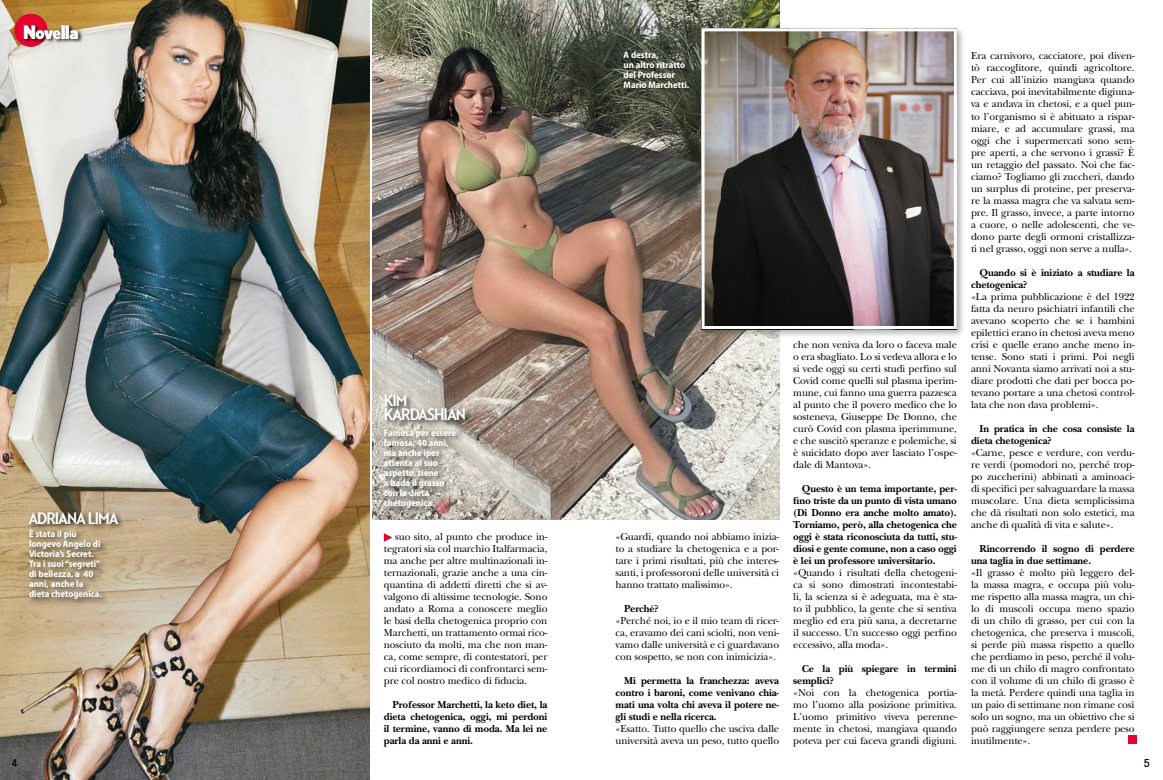
<style>
.page{position:relative;width:1163px;height:780px;background:#fff}
.page>*{position:absolute;margin:0;border:0;box-sizing:border-box;transform-origin:0 0}
.t1{font:900 18.7px "Nobel";letter-spacing:-.05em;color:#fff;scale:.86 1}
.t2{font:700 17.1px/13.7px "Neutraface 2 Condensed";letter-spacing:-.05em;color:#fff;scale:1.18 1}
.t3{font:500 condensed 11px "Avant Garde";color:#000}
.t4{font:10.5px/12px "New Baskerville";letter-spacing:-.01em;color:#000;text-align:justify}
.t5{font:700 10.5px/12px "New Baskerville";letter-spacing:-.01em;color:#000}
.t6{font:700 semi-condensed 9.5px/10px "Myriad Pro";color:#fff}
</style>
<div class="page">
<img style="left:0;top:0;width:369px;height:780px">
<img style="left:372px;top:0;width:407px;height:519px">
<div style="left:698px;top:25px;width:267px;height:313px;background:#000;opacity:.3"></div>
<img style="left:705px;top:32px;width:247px;height:293px">
<div style="left:701px;top:28px;width:255px;height:301px;border:3px solid #fff"></div>
<div style="left:621px;top:49px;width:76px;height:48px;background:#000;opacity:.75"></div>
<div style="left:382px;top:391px;width:90px;height:37px;background:#000;opacity:.75"></div>
<div style="left:26px;top:509px;width:99px;height:22px;background:#000;opacity:.75"></div>
<div style="left:381px;top:426px;width:83px;height:90px;background:#000;opacity:.75"></div>
<div style="left:26px;top:526px;width:84px;height:81px;background:#000;opacity:.75"></div>
<svg style="left:384px;top:533px;width:8px;height:8px"></svg>
<div style="left:1127px;top:735px;width:9px;height:8px;background:#e4032e"></div>
<div style="left:14px;top:14px;width:33px;height:33px;background:#e4032e;border-radius:50%"></div>
<div style="left:22px;top:23px;width:61px;height:20px;background:#000;opacity:.75"></div>
<h1 class="t1" style="left:23px;top:20px;width:66px">Novella</h1>
<h2 class="t2" style="left:28px;top:511px;width:78px">ADRIANA LIMA</h2>
<p class="t6" style="left:29px;top:528px;width:74px">È stata il più longevo Angelo di<br>Victoria’s Secret.<br>Tra i suoi “segreti” di bellezza, a 40 anni, anche la dieta chetogenica.</p>
<h2 class="t2" style="left:384px;top:394px;width:71px">KIM<br>KARDASHIAN</h2>
<p class="t6" style="left:384px;top:427px;width:74px">Famosa per essere famosa, 40 anni, ma anche iper attenta al suo aspetto, tiene<br>a bada il grasso con la dieta chetogenica.</p>
<p class="t4" style="left:384px;top:530px;width:165px;text-indent:11px">suo sito, al punto che produce in&shy;tegratori sia col marchio Italfarmacia, ma anche per altre multinazionali in&shy;ternazionali, grazie anche a una cin&shy;quantina di addetti diretti che si av&shy;valgono di altissime tecnologie. Sono andato a Roma a conoscere meglio le basi della chetogenica proprio con Marchetti, un trattamento ormai rico&shy;nosciuto da molti, ma che non man&shy;ca, come sempre, di contestatori, per cui ricordiamoci di confrontarci sem&shy;pre col nostro medico di fiducia.</p>
<p class="t5" style="left:384px;top:698px;width:165px;text-align:justify;text-indent:8px">Professor Marchetti, la keto diet, la dieta chetogenica, oggi, mi perdoni il termine, vanno di moda. Ma lei ne parla da anni e anni.</p>
<p class="t6" style="left:623px;top:50px;width:67px">A destra,<br>un altro ritratto del Professor<br>Mario Marchetti.</p>
<p class="t4" style="left:615px;top:530px;width:165px">«Guardi, quando noi abbiamo inizia&shy;to a studiare la chetogenica e a por&shy;tare i primi risultati, più che interes&shy;santi, i professoroni delle università ci hanno trattato malissimo».</p>
<p class="t5" style="left:624px;top:602px;width:36px">Perché?</p>
<p class="t4" style="left:615px;top:614px;width:165px">«Perché noi, io e il mio team di ricer&shy;ca, eravamo dei cani sciolti, non veni&shy;vamo dalle università e ci guardavano con sospetto, se non con inimicizia».</p>
<p class="t5" style="left:615px;top:674px;width:165px;text-align:justify;text-indent:8px">Mi permetta la franchezza: aveva contro i baroni, come venivano chia&shy;mati una volta chi aveva il potere ne&shy;gli studi e nella ricerca.</p>
<p class="t4" style="left:615px;top:722px;width:165px">«Esatto. Tutto quello che usciva dalle università aveva un peso, tutto quello</p>
<p class="t4" style="left:793px;top:338px;width:165px">che non veniva da loro o faceva male o era sbagliato. Lo si vedeva allora e lo si vede oggi su certi studi perfino sul Covid come quelli sul plasma iperim&shy;mune, cui fanno una guerra pazzesca al punto che il povero medico che lo sosteneva, Giuseppe De Donno, che curò Covid con plasma iperimmune, e che suscitò speranze e polemiche, si è suicidato dopo aver lasciato l’ospe&shy;dale di Mantova».</p>
<p class="t5" style="left:793px;top:482px;width:165px;text-align:justify;text-indent:8px">Questo è un tema importante, per&shy;fino triste da un punto di vista umano (Di Donno era anche molto amato).<br>Torniamo, però, alla chetogenica che oggi è stata riconosciuta da tutti, stu&shy;diosi e gente comune, non a caso oggi è lei un professore universitario.</p>
<p class="t4" style="left:793px;top:566px;width:165px">«Quando i risultati della chetogeni&shy;ca si sono dimostrati incontestabi&shy;li, la scienza si è adeguata, ma è sta&shy;to il pubblico, la gente che si sentiva meglio ed era più sana, a decretarne il successo. Un successo oggi perfino eccessivo, alla moda».</p>
<p class="t5" style="left:793px;top:662px;width:165px;text-indent:8px">Ce la più spiegare in termini semplici?</p>
<p class="t4" style="left:793px;top:686px;width:165px">«Noi con la chetogenica portia&shy;mo l’uomo alla posizione primitiva.<br>L’uomo primitivo viveva perenne&shy;mente in chetosi, mangiava quando poteva per cui faceva grandi digiuni.</p>
<p class="t4" style="left:970px;top:50px;width:165px">Era carnivoro, cacciatore, poi diven&shy;tò raccoglitore, quindi agricoltore.<br>Per cui all’inizio mangiava quando cacciava, poi inevitabilmente digiuna&shy;va e andava in chetosi, e a quel pun&shy;to l’organismo si è abituato a rispar&shy;miare, e ad accumulare grassi, ma oggi che i supermercati sono sem&shy;pre aperti, a che servono i grassi? È un retaggio del passato. Noi che fac&shy;ciamo? Togliamo gli zuccheri, dando un surplus di proteine, per preserva&shy;re la massa magra che va salvata sem&shy;pre. Il grasso, invece, a parte intorno a cuore, o nelle adolescenti, che ve&shy;dono parte degli ormoni cristallizza&shy;ti nel grasso, oggi non serve a nulla».</p>
<p class="t5" style="left:970px;top:266px;width:165px;text-indent:8px">Quando si è iniziato a studiare la chetogenica?</p>
<p class="t4" style="left:970px;top:290px;width:165px">«La prima pubblicazione è del 1922 fatta da neuro psichiatri infantili che avevano scoperto che se i bambini epilettici erano in chetosi aveva meno crisi e quelle erano anche meno in&shy;tense. Sono stati i primi. Poi negli anni Novanta siamo arrivati noi a stu&shy;diare prodotti che dati per bocca po&shy;tevano portare a una chetosi control&shy;lata che non dava problemi».</p>
<p class="t5" style="left:970px;top:422px;width:165px;text-indent:8px">In pratica in che cosa consiste la dieta chetogenica?</p>
<p class="t4" style="left:970px;top:446px;width:165px">«Carne, pesce e verdure, con verdu&shy;re verdi (pomodori no, perché trop&shy;po zuccherini) abbinati a aminoaci&shy;di specifici per salvaguardare la massa muscolare. Una dieta semplicissima che dà risultati non solo estetici, ma anche di qualità di vita e salute».</p>
<p class="t5" style="left:970px;top:542px;width:165px;text-indent:8px">Rincorrendo il sogno di perdere una taglia in due settimane.</p>
<p class="t4" style="left:970px;top:566px;width:165px">«Il grasso è molto più leggero del&shy;la massa magra, e occupa più volu&shy;me rispetto alla massa magra, un chi&shy;lo di muscoli occupa meno spazio di un chilo di grasso, per cui con la chetogenica, che preserva i muscoli, si perde più massa rispetto a quello che perdiamo in peso, perché il volu&shy;me di un chilo di magro confrontato con il volume di un chilo di grasso è la metà. Perdere quindi una taglia in un paio di settimane non rimane così solo un sogno, ma un obiettivo che si può raggiungere senza perdere peso inutilmente».</p>
<p class="t3" style="left:11px;top:756px;width:8px">4</p>
<p class="t3" style="left:1143px;top:756px;width:8px">5</p>
</div>
